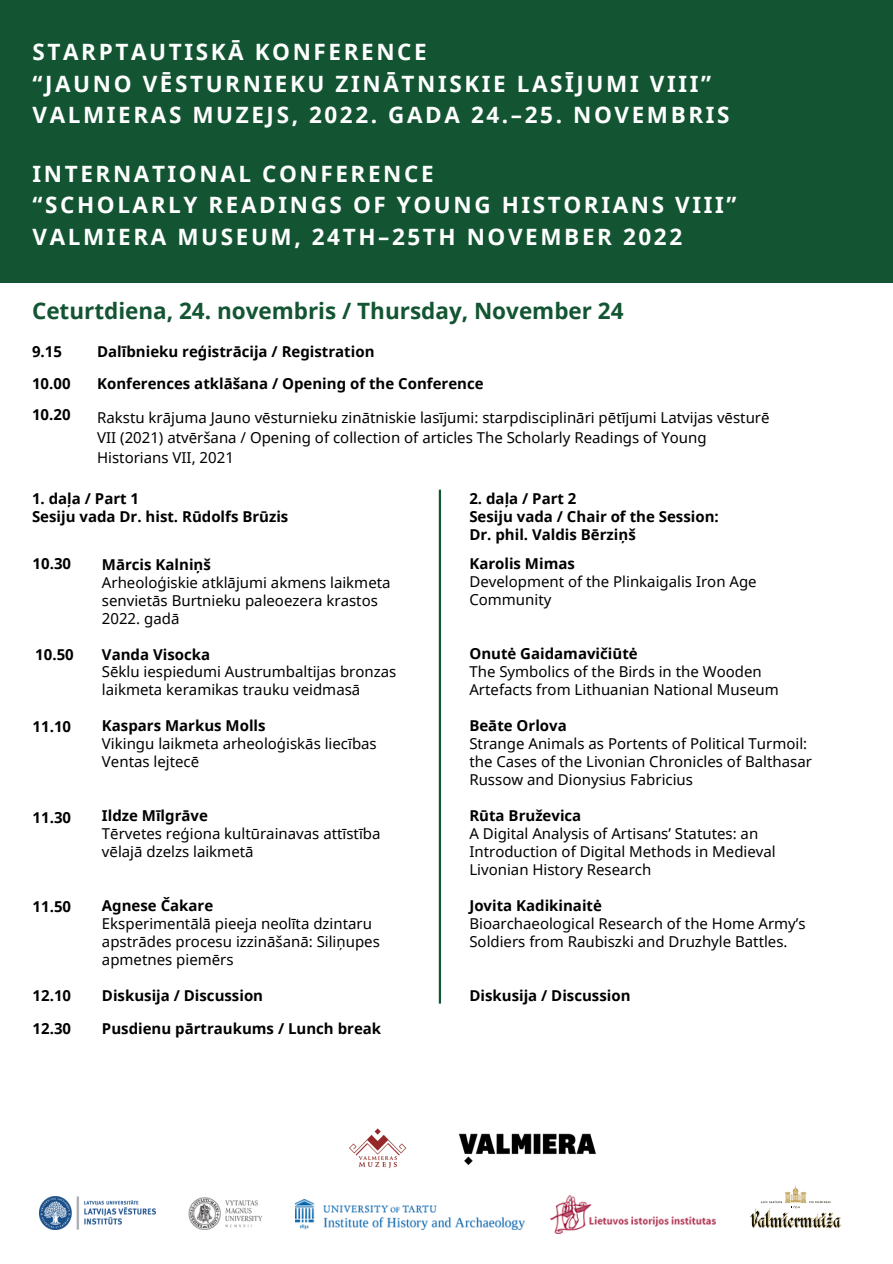
<style>
.page{position:relative;width:893px;height:1264px;background:#fff}
.page>*{position:absolute;margin:0;border:0;box-sizing:border-box;transform-origin:0 0}
.t1{font:700 22.5px/31.5px "Noto Sans";letter-spacing:.115em;color:#fff}
.t2{font:700 22.5px "Noto Sans";color:#135532}
.t3{font:15px/18px "Noto Sans";color:#000}
.t4{font:700 15px/31.5px "Noto Sans";color:#000}
</style>
<div class="page">
<div style="left:0;top:0;width:892px;height:282px;background:#135532"></div>
<img style="left:349px;top:1128px;width:58px;height:41px">
<img style="left:39px;top:1196px;width:116px;height:33px">
<img style="left:188px;top:1197px;width:74px;height:32px">
<img style="left:550px;top:1195px;width:165px;height:38px">
<img style="left:296px;top:1199px;width:228px;height:30px">
<hr style="left:439px;top:489px;width:2px;height:514px;background:#135532">
<img style="left:458px;top:1133px;width:138px;height:33px">
<svg style="left:750px;top:1185px;width:91px;height:43px"></svg>
<h1 class="t1" style="left:33px;top:36px;width:698px">STARPTAUTISKĀ KONFERENCE<br>“JAUNO VĒSTURNIEKU ZINĀTNISKIE LASĪJUMI VIII”<br>VALMIERAS MUZEJS, 2022. GADA 24.–25. NOVEMBRIS</h1>
<h1 class="t1" style="left:33px;top:157px;width:705px">INTERNATIONAL CONFERENCE<br>“SCHOLARLY READINGS OF YOUNG HISTORIANS VIII”<br>VALMIERA MUSEUM, 24TH–25TH NOVEMBER 2022</h1>
<h1 class="t2" style="left:32px;top:295px;width:593px">Ceturtdiena, 24. novembris / Thursday, November 24</h1>
<p class="t4" style="left:97px;top:336px;width:388px">Dalībnieku reģistrācija / Registration<br>Konferences atklāšana / Opening of the Conference</p>
<p class="t3" style="left:97px;top:407px;width:674px;line-height:20.2px">Rakstu krājuma Jauno vēsturnieku zinātniskie lasījumi: starpdisciplināri pētījumi Latvijas vēsturē<br>VII (2021) atvēršana / Opening of collection of articles The Scholarly Readings of Young<br>Historians VII, 2021</p>
<p class="t4" style="left:32px;top:489px;width:258px;line-height:18px">1. daļa / Part 1<br>Sesiju vada Dr. hist. Rūdolfs Brūzis</p>
<p class="t4" style="left:469px;top:489px;width:251px;line-height:18px">2. daļa / Part 2<br>Sesiju vada / Chair of the Session:<br>Dr. phil. Valdis Bērziņš</p>
<p class="t4" style="left:32px;top:336px;width:40px">9.15<br>10.00<br>10.20</p>
<p class="t4" style="left:33px;top:547px;width:40px">10.30</p>
<p class="t4" style="left:35px;top:639px;width:40px">10.50</p>
<p class="t4" style="left:33px;top:710px;width:40px">11.10</p>
<p class="t4" style="left:33px;top:801px;width:40px">11.30</p>
<p class="t4" style="left:33px;top:890px;width:40px">11.50</p>
<p class="t4" style="left:33px;top:979px;width:40px">12.10</p>
<p class="t4" style="left:33px;top:1012px;width:40px">12.30</p>
<p class="t4" style="left:102px;top:548px;width:110px">Mārcis Kalniņš</p>
<p class="t3" style="left:102px;top:572px;width:290px">Arheoloģiskie atklājumi akmens laikmeta senvietās Burtnieku paleoezera krastos<br>2022. gadā</p>
<p class="t4" style="left:102px;top:638px;width:110px">Vanda Visocka</p>
<p class="t3" style="left:102px;top:662px;width:296px">Sēklu iespiedumi Austrumbaltijas bronzas laikmeta keramikas trauku veidmasā</p>
<p class="t4" style="left:102px;top:710px;width:165px">Kaspars Markus Molls</p>
<p class="t3" style="left:102px;top:734px;width:276px">Vikingu laikmeta arheoloģiskās liecības<br>Ventas lejtecē</p>
<p class="t4" style="left:102px;top:799px;width:107px">Ildze Mīlgrāve</p>
<p class="t3" style="left:102px;top:824px;width:280px">Tērvetes reģiona kultūrainavas attīstība vēlajā dzelzs laikmetā</p>
<p class="t4" style="left:102px;top:889px;width:113px">Agnese Čakare</p>
<p class="t3" style="left:102px;top:914px;width:279px">Eksperimentālā pieeja neolīta dzintaru apstrādes procesu izzināšanā: Siliņupes apmetnes piemērs</p>
<p class="t4" style="left:102px;top:979px;width:163px">Diskusija / Discussion</p>
<p class="t4" style="left:102px;top:1012px;width:281px">Pusdienu pārtraukums / Lunch break</p>
<p class="t4" style="left:469px;top:547px;width:107px">Karolis Mimas</p>
<p class="t3" style="left:469px;top:572px;width:289px">Development of the Plinkaigalis Iron Age<br>Community</p>
<p class="t4" style="left:469px;top:637px;width:170px">Onutė Gaidamavičiūtė</p>
<p class="t3" style="left:469px;top:661px;width:311px">The Symbolics of the Birds in the Wooden<br>Artefacts from Lithuanian National Museum</p>
<p class="t4" style="left:469px;top:709px;width:99px">Beāte Orlova</p>
<p class="t3" style="left:469px;top:733px;width:344px">Strange Animals as Portents of Political Turmoil: the Cases of the Livonian Chronicles of Balthasar<br>Russow and Dionysius Fabricius</p>
<p class="t4" style="left:469px;top:799px;width:113px">Rūta Bruževica</p>
<p class="t3" style="left:469px;top:823px;width:308px">A Digital Analysis of Artisans’ Statutes: an<br>Introduction of Digital Methods in Medieval<br>Livonian History Research</p>
<p class="t4" style="left:469px;top:889px;width:134px">Jovita Kadikinaitė</p>
<p class="t3" style="left:469px;top:913px;width:338px">Bioarchaeological Research of the Home Army’s<br>Soldiers from Raubiszki and Druzhyle Battles.</p>
<p class="t4" style="left:469px;top:978px;width:163px">Diskusija / Discussion</p>
</div>
